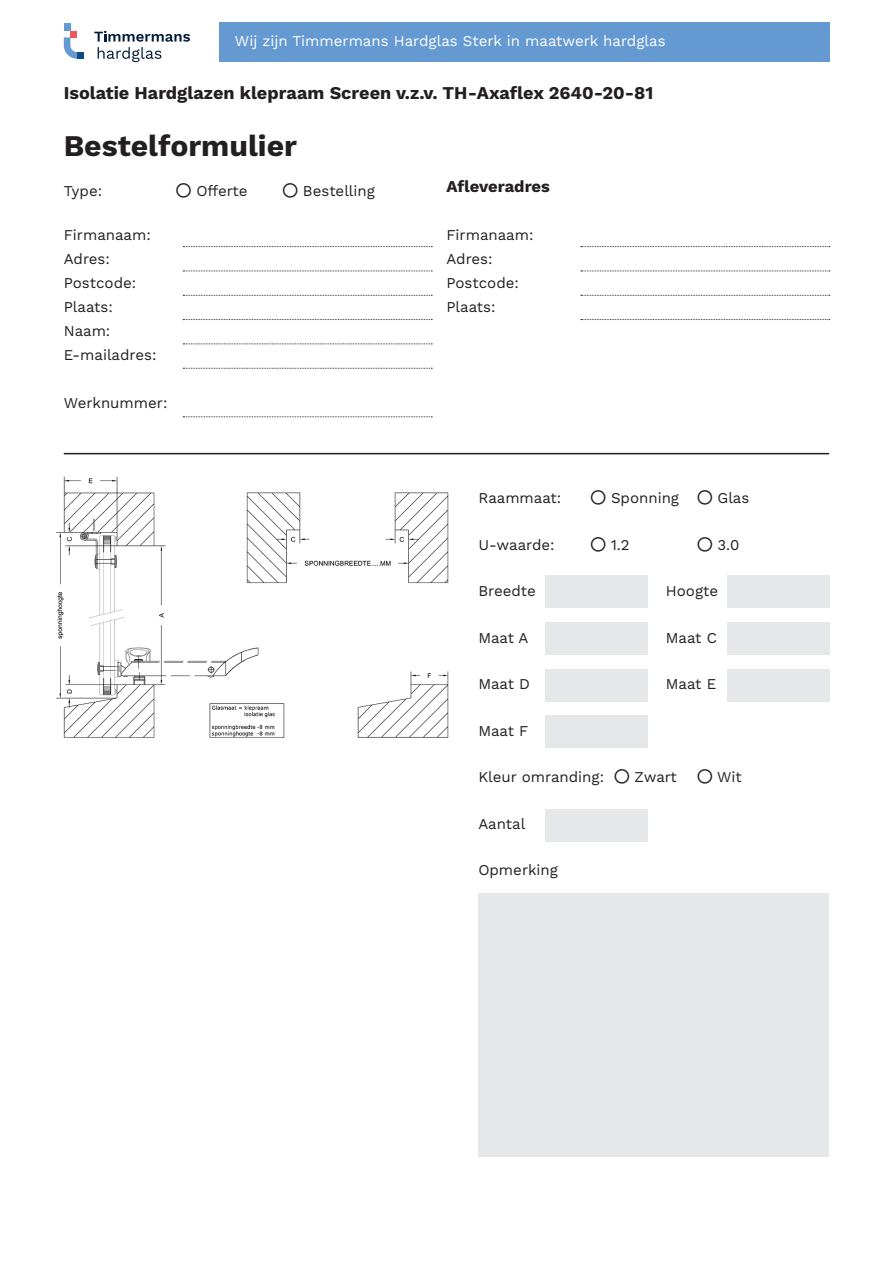
<style>
.page{position:relative;width:893px;height:1263px;background:#fff}
.page>*{position:absolute;margin:0;border:0;box-sizing:border-box;transform-origin:0 0}
.t1{font:700 30px "Work Sans";color:#231f20}
.t2{font:700 18px "Work Sans";color:#231f20}
.t3{font:700 16.5px "Work Sans";letter-spacing:-.005em;color:#231f20}
.t4{font:15px "Work Sans";color:#231f20}
.t5{font:15px "Work Sans";color:#fff}
</style>
<div class="page">
<img style="left:56px;top:476px;width:393px;height:262px">
<svg style="left:183px;top:246px;width:249px;height:1px"></svg>
<svg style="left:581px;top:246px;width:249px;height:1px"></svg>
<svg style="left:183px;top:416px;width:249px;height:1px"></svg>
<svg style="left:183px;top:271px;width:249px;height:1px"></svg>
<svg style="left:581px;top:271px;width:249px;height:1px"></svg>
<svg style="left:183px;top:295px;width:249px;height:1px"></svg>
<svg style="left:581px;top:295px;width:249px;height:1px"></svg>
<svg style="left:183px;top:319px;width:249px;height:1px"></svg>
<svg style="left:581px;top:319px;width:249px;height:1px"></svg>
<svg style="left:183px;top:343px;width:249px;height:1px"></svg>
<svg style="left:183px;top:368px;width:249px;height:1px"></svg>
<hr style="left:64px;top:453px;width:765px;height:1px;background:#231f20">
<div style="left:727px;top:575px;width:102px;height:33px;background:#e6e7e9"></div>
<div style="left:727px;top:622px;width:102px;height:33px;background:#e6e7e9"></div>
<div style="left:727px;top:669px;width:102px;height:33px;background:#e6e7e9"></div>
<div style="left:545px;top:575px;width:102px;height:33px;background:#e6e7e9"></div>
<div style="left:545px;top:622px;width:102px;height:33px;background:#e6e7e9"></div>
<div style="left:545px;top:669px;width:102px;height:33px;background:#e6e7e9"></div>
<div style="left:545px;top:715px;width:102px;height:33px;background:#e6e7e9"></div>
<div style="left:545px;top:809px;width:102px;height:33px;background:#e6e7e9"></div>
<div style="left:478px;top:893px;width:351px;height:264px;background:#e6e7e9"></div>
<svg style="left:94px;top:31px;width:96px;height:31px"></svg>
<div style="left:64px;top:23px;width:6px;height:8px;background:#6599d1"></div>
<div style="left:70px;top:31px;width:7px;height:6px;background:#f0595b"></div>
<div style="left:77px;top:52px;width:7px;height:7px;background:#0f4a87"></div>
<svg style="left:64px;top:37px;width:13px;height:22px"></svg>
<div style="left:219px;top:23px;width:610px;height:39px;background:#6599d1"></div>
<p class="t5" style="left:235px;top:32px;width:432px">Wij zijn Timmermans Hardglas Sterk in maatwerk hardglas</p>
<p class="t2" style="left:64px;top:82px;width:591px">Isolatie Hardglazen klepraam Screen v.z.v. TH-Axaflex 2640-20-81</p>
<p class="t1" style="left:64px;top:129px;width:235px">Bestelformulier</p>
<p class="t4" style="left:64px;top:182px;width:40px">Type:</p>
<p class="t4" style="left:196px;top:182px;width:53px">Offerte</p>
<p class="t4" style="left:303px;top:182px;width:74px">Bestelling</p>
<p class="t4" style="left:64px;top:226px;width:89px">Firmanaam:</p>
<p class="t4" style="left:64px;top:250px;width:48px">Adres:</p>
<p class="t4" style="left:64px;top:274px;width:74px">Postcode:</p>
<p class="t4" style="left:64px;top:298px;width:51px">Plaats:</p>
<p class="t4" style="left:64px;top:322px;width:48px">Naam:</p>
<p class="t4" style="left:64px;top:346px;width:94px">E-mailadres:</p>
<p class="t4" style="left:64px;top:394px;width:105px">Werknummer:</p>
<p class="t3" style="left:446px;top:177px;width:105px">Afleveradres</p>
<p class="t4" style="left:446px;top:226px;width:89px">Firmanaam:</p>
<p class="t4" style="left:446px;top:250px;width:48px">Adres:</p>
<p class="t4" style="left:446px;top:274px;width:74px">Postcode:</p>
<p class="t4" style="left:446px;top:298px;width:51px">Plaats:</p>
<p class="t4" style="left:478px;top:489px;width:84px">Raammaat:</p>
<p class="t4" style="left:611px;top:489px;width:70px">Sponning</p>
<p class="t4" style="left:717px;top:489px;width:33px">Glas</p>
<p class="t4" style="left:478px;top:536px;width:78px">U-waarde:</p>
<p class="t4" style="left:611px;top:536px;width:20px">1.2</p>
<p class="t4" style="left:717px;top:536px;width:23px">3.0</p>
<p class="t4" style="left:478px;top:582px;width:59px">Breedte</p>
<p class="t4" style="left:666px;top:582px;width:54px">Hoogte</p>
<p class="t4" style="left:478px;top:629px;width:52px">Maat A</p>
<p class="t4" style="left:666px;top:629px;width:53px">Maat C</p>
<p class="t4" style="left:478px;top:675px;width:53px">Maat D</p>
<p class="t4" style="left:666px;top:675px;width:52px">Maat E</p>
<p class="t4" style="left:478px;top:722px;width:51px">Maat F</p>
<p class="t4" style="left:478px;top:768px;width:127px">Kleur omranding:</p>
<p class="t4" style="left:635px;top:768px;width:44px">Zwart</p>
<p class="t4" style="left:717px;top:768px;width:26px">Wit</p>
<p class="t4" style="left:478px;top:815px;width:48px">Aantal</p>
<p class="t4" style="left:478px;top:861px;width:81px">Opmerking</p>
</div>
